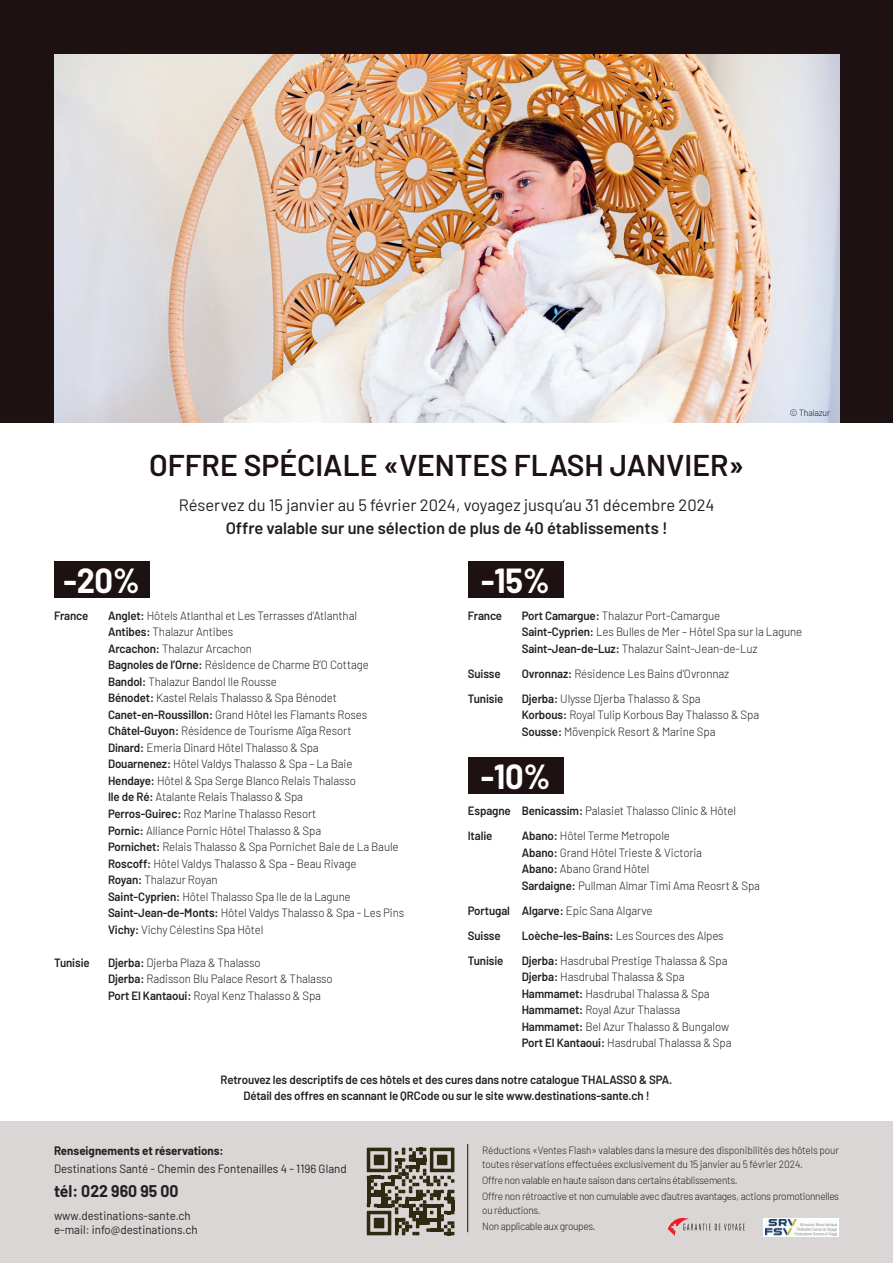
<style>
.page{position:relative;width:893px;height:1263px;background:#fff}
.page>*{position:absolute;margin:0;border:0;box-sizing:border-box;transform-origin:0 0}
._03-texte{font:700 34.05px "Barlow";color:#fff;scale:.96 1}
._01-hotel{font:600 30px "Barlow";color:#1d1111}
._01-hotel-2{font:16.5px "Barlow";color:#231f20}
._01-hotel-3{font:600 16.5px "Barlow";color:#231f20}
.t1{font:700 16.5px "Barlow";color:#231f20;scale:.96 1}
._03-texte-2{font:300 12px "Barlow";letter-spacing:-.01em;color:#231f20;scale:.96 1}
._03-texte-3{font:600 12px "Barlow";letter-spacing:-.01em;color:#231f20;scale:.96 1}
.t2{font:12px "Barlow";color:#231f20;scale:.96 1}
.t3{font:700 12px "Barlow";color:#231f20;scale:.96 1}
.info_texte{font:300 10.5px/13.8px "Barlow";letter-spacing:-.03em;color:#231f20;scale:.96 1}
.info_texte-2{font:300 10.5px/13.8px "Barlow";letter-spacing:-.01em;color:#231f20;scale:.96 1}
._03-texte-4{font:300 9px "Barlow";letter-spacing:-.01em;color:#1d1111;scale:.96 1}
.s1{font-weight:600}
.s2{font-weight:300}
</style>
<div class="page">
<div style="left:0;top:0;width:893px;height:422px;background:#1d1111"></div>
<div style="left:0;top:1121px;width:893px;height:142px;background:#d9d6d5"></div>
<img style="left:54px;top:54px;width:785px;height:368px">
<hr style="left:467px;top:1144px;width:1px;height:88px;background:#1d1111">
<svg style="left:668px;top:1218px;width:77px;height:18px"></svg>
<div style="left:54px;top:561px;width:96px;height:36px;background:#1d1111"></div>
<div style="left:468px;top:561px;width:95px;height:36px;background:#1d1111"></div>
<div style="left:468px;top:757px;width:95px;height:36px;background:#1d1111"></div>
<svg style="left:764px;top:1218px;width:75px;height:18px"></svg>
<img style="left:765px;top:1220px;width:71px;height:15px">
<svg style="left:367px;top:1148px;width:87px;height:87px"></svg>
<p class="_01-hotel" style="left:149px;top:443px;width:596px">OFFRE SPÉCIALE «VENTES FLASH JANVIER»</p>
<p class="_01-hotel-2" style="left:179px;top:493px;width:537px">Réservez du 15 janvier au 5 février 2024, voyagez jusqu’au 31 décembre 2024</p>
<p class="_01-hotel-3" style="left:226px;top:515px;width:443px">Offre valable sur une sélection de plus de 40 établissements !</p>
<p class="_03-texte" style="left:64px;top:555px;width:81px">-20%</p>
<p class="_03-texte" style="left:481px;top:555px;width:73px">-15%</p>
<p class="_03-texte-4" style="left:790px;top:406px;width:44px">© Thalazur</p>
<p class="_03-texte-3" style="left:54px;top:607px;width:37px">France</p>
<p class="_03-texte-2" style="left:108px;top:607px;width:261px"><span class="s1">Anglet:</span> Hôtels Atlanthal et Les Terrasses d’Atlanthal</p>
<p class="_03-texte-2" style="left:108px;top:623px;width:132px"><span class="s1">Antibes:</span> Thalazur Antibes</p>
<p class="_03-texte-2" style="left:108px;top:640px;width:151px"><span class="s1">Arcachon:</span> Thalazur Arcachon</p>
<p class="_03-texte-2" style="left:108px;top:656px;width:273px"><span class="s1">Bagnoles de l’Orne:</span> Résidence de Charme B’O Cottage</p>
<p class="_03-texte-2" style="left:108px;top:673px;width:177px"><span class="s1">Bandol:</span> Thalazur Bandol Ile Rousse</p>
<p class="_03-texte-2" style="left:108px;top:689px;width:240px"><span class="s1">Bénodet:</span> Kastel Relais Thalasso &amp; Spa Bénodet</p>
<p class="_03-texte-2" style="left:108px;top:706px;width:272px"><span class="s1">Canet-en-Roussillon:</span> Grand Hôtel les Flamants Roses</p>
<p class="_03-texte-2" style="left:108px;top:722px;width:255px"><span class="s1">Châtel-Guyon:</span> Résidence de Tourisme Aïga Resort</p>
<p class="_03-texte-2" style="left:108px;top:739px;width:221px"><span class="s1">Dinard:</span> Emeria Dinard Hôtel Thalasso &amp; Spa</p>
<p class="_03-texte-2" style="left:108px;top:755px;width:256px"><span class="s1">Douarnenez:</span> Hôtel Valdys Thalasso &amp; Spa – La Baie</p>
<p class="_03-texte-2" style="left:108px;top:772px;width:260px"><span class="s1">Hendaye:</span> Hôtel &amp; Spa Serge Blanco Relais Thalasso</p>
<p class="_03-texte-2" style="left:108px;top:788px;width:205px"><span class="s1">Ile de Ré:</span> Atalante Relais Thalasso &amp; Spa</p>
<p class="_03-texte-2" style="left:108px;top:805px;width:219px"><span class="s1">Perros-Guirec:</span> Roz Marine Thalasso Resort</p>
<p class="_03-texte-2" style="left:108px;top:821px;width:224px"><span class="s1">Pornic:</span> Alliance Pornic Hôtel Thalasso &amp; Spa</p>
<p class="_03-texte-2" style="left:108px;top:838px;width:304px"><span class="s1">Pornichet:</span> Relais Thalasso &amp; Spa Pornichet Baie de La Baule</p>
<p class="_03-texte-2" style="left:108px;top:854px;width:260px"><span class="s1">Roscoff:</span> Hôtel Valdys Thalasso &amp; Spa – Beau Rivage</p>
<p class="_03-texte-2" style="left:108px;top:871px;width:116px"><span class="s1">Royan:</span> Thalazur Royan</p>
<p class="_03-texte-2" style="left:108px;top:887px;width:254px"><span class="s1">Saint-Cyprien:</span> Hôtel Thalasso Spa Ile de la Lagune</p>
<p class="_03-texte-2" style="left:108px;top:904px;width:310px"><span class="s1">Saint-Jean-de-Monts:</span> Hôtel Valdys Thalasso &amp; Spa - Les Pins</p>
<p class="_03-texte-2" style="left:108px;top:920px;width:163px"><span class="s1">Vichy:</span> Vichy Célestins Spa Hôtel</p>
<p class="_03-texte-3" style="left:54px;top:953px;width:39px">Tunisie</p>
<p class="_03-texte-2" style="left:108px;top:953px;width:161px"><span class="s1">Djerba:</span> Djerba Plaza &amp; Thalasso</p>
<p class="_03-texte-2" style="left:108px;top:970px;width:236px"><span class="s1">Djerba:</span> Radisson Blu Palace Resort &amp; Thalasso</p>
<p class="_03-texte-2" style="left:108px;top:986px;width:223px"><span class="s1">Port El Kantaoui:</span> Royal Kenz Thalasso &amp; Spa</p>
<p class="_03-texte-3" style="left:468px;top:607px;width:37px">France</p>
<p class="_03-texte-2" style="left:522px;top:607px;width:208px"><span class="s1">Port Camargue:</span> Thalazur Port-Camargue</p>
<p class="_03-texte-2" style="left:522px;top:623px;width:294px"><span class="s1">Saint-Cyprien:</span> Les Bulles de Mer – Hôtel Spa sur la Lagune</p>
<p class="_03-texte-2" style="left:522px;top:640px;width:247px"><span class="s1">Saint-Jean-de-Luz:</span> Thalazur Saint-Jean-de-Luz</p>
<p class="_03-texte-3" style="left:468px;top:665px;width:36px">Suisse</p>
<p class="_03-texte-2" style="left:522px;top:665px;width:218px"><span class="s1">Ovronnaz:</span> Résidence Les Bains d’Ovronnaz</p>
<p class="_03-texte-3" style="left:468px;top:690px;width:39px">Tunisie</p>
<p class="_03-texte-2" style="left:522px;top:690px;width:188px"><span class="s1">Djerba:</span> Ulysse Djerba Thalasso &amp; Spa</p>
<p class="_03-texte-2" style="left:522px;top:706px;width:249px"><span class="s1">Korbous:</span> Royal Tulip Korbous Bay Thalasso &amp; Spa</p>
<p class="_03-texte-2" style="left:522px;top:723px;width:203px"><span class="s1">Sousse:</span> Mövenpick Resort &amp; Marine Spa</p>
<p class="_03-texte" style="left:481px;top:751px;width:74px">-10%</p>
<p class="_03-texte-2" style="left:468px;top:802px;width:281px"><span class="s1">Espagne Benicassim:</span> Palasiet Thalasso Clinic &amp; Hôtel</p>
<p class="_03-texte-3" style="left:468px;top:827px;width:27px">Italie</p>
<p class="_03-texte-2" style="left:522px;top:827px;width:156px"><span class="s1">Abano:</span> Hôtel Terme Metropole</p>
<p class="_03-texte-2" style="left:522px;top:844px;width:189px"><span class="s1">Abano:</span> Grand Hôtel Trieste &amp; Victoria</p>
<p class="_03-texte-2" style="left:522px;top:860px;width:135px"><span class="s1">Abano:</span> Abano Grand Hôtel</p>
<p class="_03-texte-2" style="left:522px;top:877px;width:250px"><span class="s1">Sardaigne:</span> Pullman Almar Timi Ama Reosrt &amp; Spa</p>
<p class="_03-texte-3" style="left:468px;top:901px;width:194px">Portugal Algarve: <span class="s2">Epic Sana Algarve</span></p>
<p class="_03-texte-3" style="left:468px;top:926px;width:36px">Suisse</p>
<p class="_03-texte-2" style="left:522px;top:927px;width:212px"><span class="s1">Loèche-les-Bains:</span> Les Sources des Alpes</p>
<p class="_03-texte-3" style="left:468px;top:951px;width:39px">Tunisie</p>
<p class="_03-texte-2" style="left:522px;top:952px;width:216px"><span class="s1">Djerba:</span> Hasdrubal Prestige Thalassa &amp; Spa</p>
<p class="_03-texte-2" style="left:522px;top:968px;width:171px"><span class="s1">Djerba:</span> Hasdrubal Thalassa &amp; Spa</p>
<p class="_03-texte-2" style="left:522px;top:985px;width:197px"><span class="s1">Hammamet:</span> Hasdrubal Thalassa &amp; Spa</p>
<p class="_03-texte-2" style="left:522px;top:1001px;width:167px"><span class="s1">Hammamet:</span> Royal Azur Thalassa</p>
<p class="_03-texte-2" style="left:522px;top:1018px;width:218px"><span class="s1">Hammamet:</span> Bel Azur Thalasso &amp; Bungalow</p>
<p class="_03-texte-2" style="left:522px;top:1034px;width:220px"><span class="s1">Port El Kantaoui:</span> Hasdrubal Thalassa &amp; Spa</p>
<p class="_03-texte-3" style="left:221px;top:1070px;width:472px">Retrouvez les descriptifs de ces hôtels et des cures dans notre catalogue THALASSO &amp; SPA.</p>
<p class="_03-texte-3" style="left:243px;top:1087px;width:425px">Détail des offres en scannant le QRCode ou sur le site www.destinations-sante.ch !</p>
<p class="t3" style="left:54px;top:1142px;width:178px">Renseignements et réservations:</p>
<p class="t2" style="left:54px;top:1160px;width:306px">Destinations Santé - Chemin des Fontenailles 4 - 1196 Gland</p>
<p class="t1" style="left:54px;top:1179px;width:131px">tél: 022 960 95 00</p>
<p class="t2" style="left:54px;top:1207px;width:144px">www.destinations-sante.ch</p>
<p class="t2" style="left:54px;top:1221px;width:151px">e-mail: info@destinations.ch</p>
<p class="info_texte-2" style="left:482px;top:1143px;width:373px">Réductions «Ventes Flash» valables dans la mesure des disponibilités des hôtels pour toutes réservations effectuées exclusivement du 15 janvier au 5 février 2024.</p>
<p class="info_texte" style="left:482px;top:1173px;width:268px">Offre non valable en haute saison dans certains établissements.</p>
<p class="info_texte" style="left:482px;top:1188px;width:373px">Offre non rétroactive et non cumulable avec d’autres avantages, actions promotionnelles ou réductions.</p>
<p class="info_texte" style="left:482px;top:1218px;width:120px">Non applicable aux groupes.</p>
</div>
